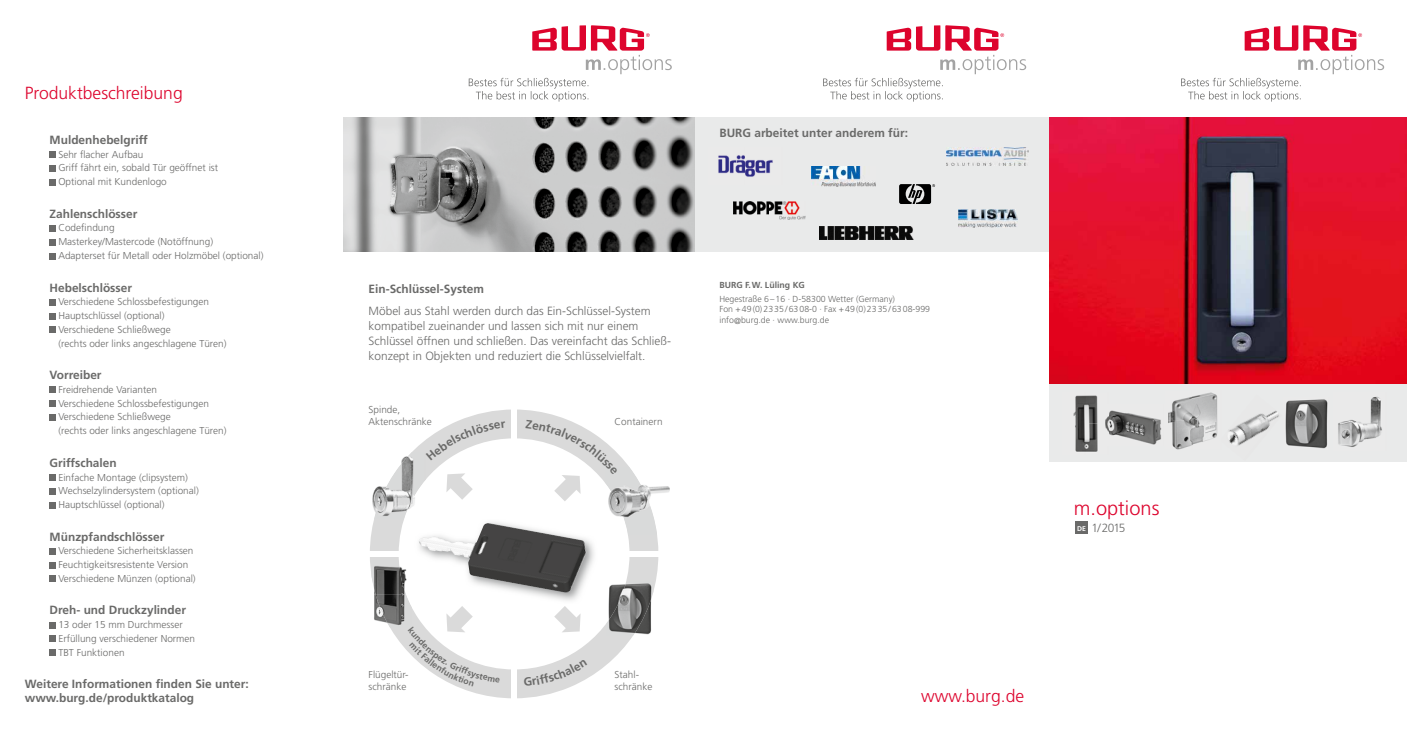
<style>
.page{position:relative;width:1407px;height:745px;background:#fff}
.page>*{position:absolute;margin:0;border:0;box-sizing:border-box;transform-origin:0 0}
.t1{font:300 20px "Frutiger";color:#dd042d}
.t2{font:300 17.5px "Frutiger";color:#dd042d}
.t3{font:700 11.88px/14.2px "Frutiger";color:#6a6a69}
.t4{font:300 11.88px/15px "Frutiger";color:#6a6a69}
.t5{font:300 10px/13.8px "Frutiger";color:#6a6a69}
.t6{font:300 8.75px/10.5px "Frutiger";color:#6a6a69}
.t7{font:700 8.75px "Frutiger";color:#6a6a69}
.t8{font:700 6.88px "Frutiger";color:#fff}
</style>
<div class="page">
<svg style="left:370px;top:409px;width:288px;height:289px"></svg>
<div style="left:1049px;top:383px;width:358px;height:78px;background:#e9eaea"></div>
<img style="left:1173px;top:117px;width:234px;height:266px">
<img style="left:1338px;top:397px;width:44px;height:50px">
<img style="left:1228px;top:410px;width:51px;height:36px">
<img style="left:1168px;top:392px;width:50px;height:57px">
<img style="left:1109px;top:410px;width:53px;height:35px">
<img style="left:1285px;top:399px;width:43px;height:50px">
<div style="left:694px;top:117px;width:355px;height:135px;background:#e9eaea"></div>
<img style="left:947px;top:148px;width:81px;height:18px">
<img style="left:733px;top:201px;width:72px;height:18px">
<img style="left:811px;top:166px;width:65px;height:20px">
<img style="left:718px;top:155px;width:55px;height:22px">
<img style="left:819px;top:226px;width:95px;height:13px">
<img style="left:958px;top:209px;width:59px;height:18px">
<svg style="left:899px;top:184px;width:36px;height:20px"></svg>
<img style="left:344px;top:117px;width:350px;height:135px">
<div style="left:363px;top:550px;width:38px;height:6px;background:#fff"></div>
<div style="left:623px;top:550px;width:38px;height:6px;background:#fff"></div>
<div style="left:511px;top:668px;width:6px;height:36px;background:#fff"></div>
<img style="left:415px;top:519px;width:180px;height:84px">
<img style="left:419px;top:522px;width:167px;height:71px">
<img style="left:657px;top:466px;width:13px;height:67px">
<img style="left:606px;top:466px;width:51px;height:67px">
<img style="left:372px;top:560px;width:40px;height:67px">
<img style="left:372px;top:560px;width:34px;height:34px">
<img style="left:375px;top:594px;width:37px;height:33px">
<img style="left:370px;top:452px;width:4px;height:66px">
<img style="left:374px;top:452px;width:52px;height:66px">
<svg style="left:446px;top:473px;width:27px;height:26px"></svg>
<svg style="left:554px;top:605px;width:26px;height:27px"></svg>
<img style="left:606px;top:581px;width:47px;height:54px">
<svg style="left:1181px;top:25px;width:203px;height:77px"></svg>
<svg style="left:823px;top:25px;width:203px;height:77px"></svg>
<svg style="left:469px;top:25px;width:203px;height:77px"></svg>
<img style="left:1049px;top:117px;width:124px;height:266px">
<div style="left:1075px;top:521px;width:12px;height:12px;background:#6a6a69"></div>
<svg style="left:50px;top:151px;width:6px;height:6px"></svg>
<svg style="left:50px;top:165px;width:6px;height:6px"></svg>
<svg style="left:50px;top:179px;width:6px;height:6px"></svg>
<svg style="left:50px;top:225px;width:6px;height:6px"></svg>
<svg style="left:50px;top:239px;width:6px;height:6px"></svg>
<svg style="left:50px;top:253px;width:6px;height:6px"></svg>
<svg style="left:50px;top:299px;width:6px;height:6px"></svg>
<svg style="left:50px;top:313px;width:6px;height:6px"></svg>
<svg style="left:50px;top:326px;width:6px;height:6px"></svg>
<svg style="left:50px;top:386px;width:6px;height:6px"></svg>
<svg style="left:50px;top:400px;width:6px;height:6px"></svg>
<svg style="left:50px;top:414px;width:6px;height:6px"></svg>
<svg style="left:50px;top:474px;width:6px;height:6px"></svg>
<svg style="left:50px;top:488px;width:6px;height:6px"></svg>
<svg style="left:50px;top:502px;width:6px;height:5px"></svg>
<svg style="left:50px;top:548px;width:6px;height:6px"></svg>
<svg style="left:50px;top:562px;width:6px;height:5px"></svg>
<svg style="left:50px;top:575px;width:6px;height:6px"></svg>
<svg style="left:50px;top:622px;width:6px;height:5px"></svg>
<svg style="left:50px;top:635px;width:6px;height:6px"></svg>
<svg style="left:50px;top:649px;width:6px;height:6px"></svg>
<div style="left:511px;top:405px;width:6px;height:36px;background:#fff"></div>
<img style="left:1073px;top:395px;width:25px;height:57px">
<img style="left:1105px;top:416px;width:4px;height:16px">
<svg style="left:426px;top:421px;width:80px;height:39px"></svg>
<svg style="left:408px;top:605px;width:92px;height:81px"></svg>
<svg style="left:524px;top:659px;width:63px;height:27px"></svg>
<svg style="left:525px;top:419px;width:93px;height:82px"></svg>
<h2 class="t2" style="left:25px;top:83px;width:159px">Produktbeschreibung</h2>
<p class="t3" style="left:50px;top:132px;width:100px">Muldenhebelgriff</p>
<p class="t5" style="left:58px;top:147px;width:161px">Sehr flacher Aufbau<br>Griff fährt ein, sobald Tür geöffnet ist<br>Optional mit Kundenlogo</p>
<p class="t3" style="left:50px;top:206px;width:89px">Zahlenschlösser</p>
<p class="t5" style="left:58px;top:221px;width:207px">Codefindung<br>Masterkey/Mastercode (Notöffnung)<br>Adapterset für Metall oder Holzmöbel (optional)</p>
<p class="t3" style="left:50px;top:280px;width:84px">Hebelschlösser</p>
<p class="t5" style="left:58px;top:295px;width:170px">Verschiedene Schlossbefestigungen Hauptschlüssel (optional)<br>Verschiedene Schließwege<br>(rechts oder links angeschlagene Türen)</p>
<p class="t3" style="left:50px;top:367px;width:53px">Vorreiber</p>
<p class="t5" style="left:58px;top:382px;width:170px">Freidrehende Varianten<br>Verschiedene Schlossbefestigungen<br>Verschiedene Schließwege<br>(rechts oder links angeschlagene Türen)</p>
<p class="t3" style="left:50px;top:455px;width:69px">Griffschalen</p>
<p class="t5" style="left:58px;top:470px;width:142px">Einfache Montage (clipsystem)<br>Wechselzylindersystem (optional)<br>Hauptschlüssel (optional)</p>
<p class="t3" style="left:50px;top:529px;width:116px">Münzpfandschlösser</p>
<p class="t5" style="left:58px;top:543px;width:139px">Verschiedene Sicherheitsklassen<br>Feuchtigkeitsresistente Version<br>Verschiedene Münzen (optional)</p>
<p class="t3" style="left:50px;top:602px;width:138px">Dreh- und Druckzylinder</p>
<p class="t5" style="left:58px;top:617px;width:138px">13 oder 15 mm Durchmesser<br>Erfüllung verschiedener Normen<br>TBT Funktionen</p>
<p class="t3" style="left:25px;top:676px;width:225px">Weitere Informationen finden Sie unter: www.burg.de/produktkatalog</p>
<p class="t3" style="left:719px;top:125px;width:190px">BURG arbeitet unter anderem für:</p>
<p class="t3" style="left:369px;top:281px;width:117px">Ein-Schlüssel-System</p>
<p class="t4" style="left:369px;top:303px;width:304px">Möbel aus Stahl werden durch das Ein-Schlüssel-System kompatibel zueinander und lassen sich mit nur einem Schlüssel öffnen und schließen. Das vereinfacht das Schließ&shy;konzept in Objekten und reduziert die Schlüsselvielfalt.</p>
<p class="t5" style="left:369px;top:403px;width:65px;line-height:12px">Spinde,<br>Aktenschränke</p>
<p class="t5" style="left:614px;top:414px;width:49px">Containern</p>
<p class="t7" style="left:719px;top:279px;width:87px">BURG F. W. Lüling KG</p>
<p class="t6" style="left:719px;top:293px;width:212px">Hegestraße 6 – 16 · D-58300 Wetter (Germany)<br>Fon + 49 (0) 23 35 / 63 08-0 · Fax + 49 (0) 23 35 / 63 08-999 info@burg.de · www.burg.de</p>
<h1 class="t1" style="left:1074px;top:496px;width:87px">m.options</h1>
<p class="t8" style="left:1077px;top:524px;width:10px">DE</p>
<p class="t4" style="left:1091px;top:520px;width:35px">1/2015</p>
<p class="t5" style="left:369px;top:668px;width:41px;line-height:12px">Flügeltür&shy;schränke</p>
<p class="t5" style="left:614px;top:668px;width:39px;line-height:12px">Stahl&shy;schränke</p>
<h2 class="t2" style="left:921px;top:686px;width:105px">www.burg.de</h2>
</div>
